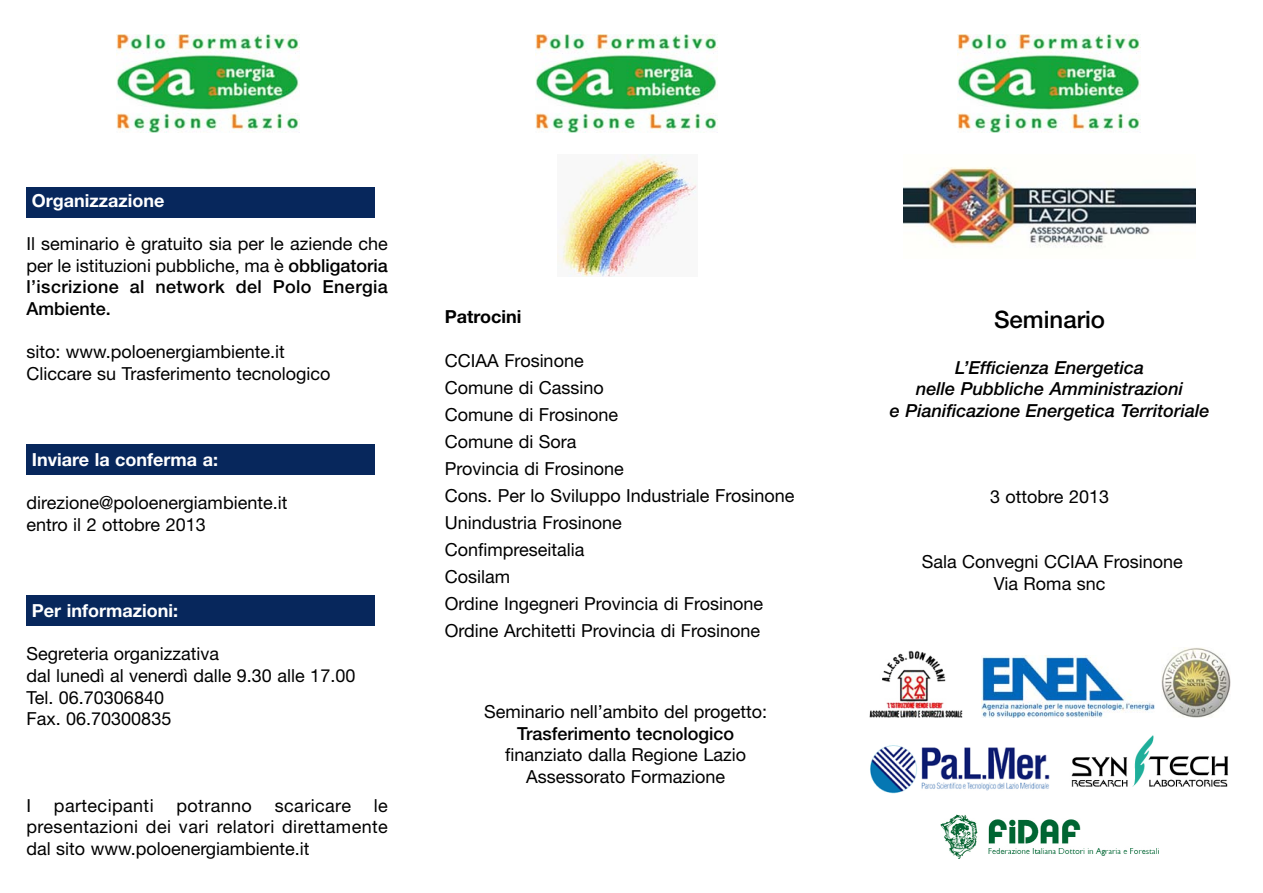
<style>
.page{position:relative;width:1263px;height:893px;background:#fff}
.page>*{position:absolute;margin:0;border:0;box-sizing:border-box;transform-origin:0 0}
.t1{font:500 24px "Helvetica Neue";color:#000}
.t2{font:18px/21.6px "Helvetica Neue";color:#000}
.t3{font:italic 500 18px/21.6px "Helvetica Neue";color:#000;text-align:center}
.t4{font:700 18px "Helvetica Neue";color:#fff}
.t5{font:18px "Helvetica Neue";letter-spacing:.02em;color:#000}
.t6{font:500 18px "Helvetica Neue";color:#000}
.t7{font:700 18px "Helvetica Neue";color:#000}
.s1{font-weight:500}
</style>
<div class="page">
<img style="left:535px;top:34px;width:183px;height:98px">
<img style="left:117px;top:34px;width:182px;height:98px">
<img style="left:958px;top:34px;width:182px;height:98px">
<img style="left:903px;top:167px;width:293px;height:81px">
<img style="left:557px;top:154px;width:140px;height:123px">
<img style="left:869px;top:650px;width:94px;height:68px">
<img style="left:870px;top:745px;width:179px;height:49px">
<img style="left:1071px;top:735px;width:158px;height:52px">
<img style="left:941px;top:815px;width:217px;height:43px">
<img style="left:982px;top:656px;width:173px;height:62px">
<img style="left:1162px;top:648px;width:69px;height:69px">
<div style="left:26px;top:187px;width:349px;height:30px;background:#07275c"></div>
<div style="left:26px;top:444px;width:349px;height:30px;background:#07275c"></div>
<div style="left:26px;top:595px;width:349px;height:30px;background:#07275c"></div>
<p class="t4" style="left:32px;top:194px;width:134px">Organizzazione</p>
<p class="t2" style="left:26px;top:235px;width:363px;text-align:justify">Il seminario è gratuito sia per le aziende che per le istituzioni pubbliche, ma è <span class="s1">obbligatoria l’iscrizione al network del Polo Energia Ambiente.</span></p>
<p class="t2" style="left:26px;top:343px;width:306px">sito: www.poloenergiambiente.it<br>Cliccare su Trasferimento tecnologico</p>
<p class="t4" style="left:32px;top:453px;width:188px">Inviare la conferma a:</p>
<p class="t2" style="left:26px;top:494px;width:262px">direzione@poloenergiambiente.it entro il 2 ottobre 2013</p>
<p class="t4" style="left:32px;top:604px;width:148px">Per informazioni:</p>
<p class="t2" style="left:26px;top:645px;width:330px">Segreteria organizzativa<br>dal lunedì al venerdì dalle 9.30 alle 17.00<br>Tel. 06.70306840<br>Fax. 06.70300835</p>
<p class="t2" style="left:26px;top:796px;width:363px;text-align:justify;text-indent:347px">le presentazioni dei vari relatori direttamente dal sito www.poloenergiambiente.it</p>
<p class="t2" style="left:26px;top:796px;width:6px">I</p>
<p class="t5" style="left:54px;top:799px;width:101px">partecipanti</p>
<p class="t5" style="left:176px;top:799px;width:77px">potranno</p>
<p class="t5" style="left:275px;top:799px;width:78px">scaricare</p>
<p class="t7" style="left:445px;top:311px;width:78px">Patrocini</p>
<p class="t2" style="left:445px;top:349px;width:351px;line-height:27px">CCIAA Frosinone<br>Comune di Cassino<br>Comune di Frosinone<br>Comune di Sora<br>Provincia di Frosinone<br>Cons. Per lo Sviluppo Industriale Frosinone<br>Unindustria Frosinone<br>Confimpreseitalia<br>Cosilam<br>Ordine Ingegneri Provincia di Frosinone<br>Ordine Architetti Provincia di Frosinone</p>
<p class="t2" style="left:484px;top:702px;width:285px">Seminario nell’ambito del progetto:</p>
<p class="t6" style="left:517px;top:727px;width:218px">Trasferimento tecnologico</p>
<p class="t2" style="left:505px;top:746px;width:242px;text-align:center">finanziato dalla Regione Lazio<br>Assessorato Formazione</p>
<h1 class="t1" style="left:994px;top:311px;width:113px">Seminario</h1>
<p class="t3" style="left:890px;top:358px;width:321px">L’Efficienza Energetica<br>nelle Pubbliche Amministrazioni<br>e Pianificazione Energetica Territoriale</p>
<p class="t2" style="left:990px;top:488px;width:121px">3 ottobre 2013</p>
<p class="t2" style="left:922px;top:553px;width:263px;text-align:center">Sala Convegni CCIAA Frosinone<br>Via Roma snc</p>
</div>
